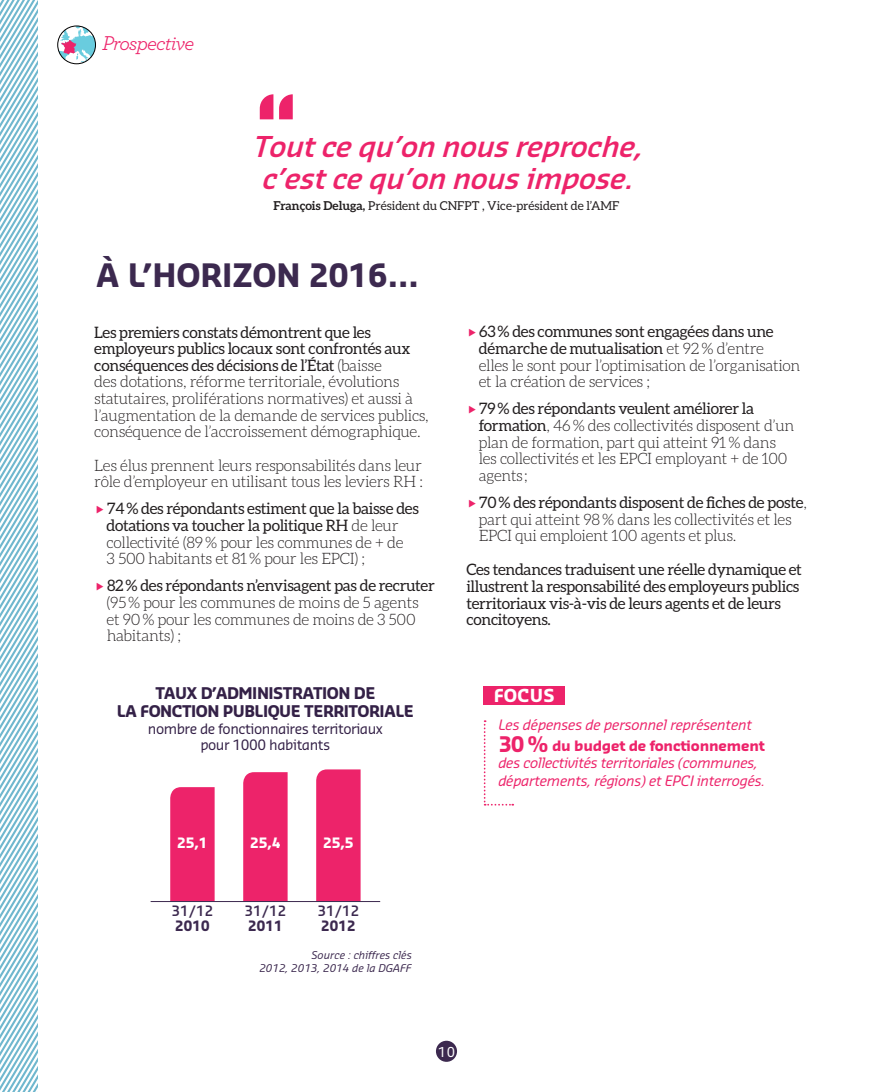
<style>
.page{position:relative;width:893px;height:1092px;background:#fff}
.page>*{position:absolute;margin:0;border:0;box-sizing:border-box;transform-origin:0 0}
.t1{font:700 31.5px "Sansa Std";color:#3c294f}
.t2{font:italic 600 28px/31.5px "Sansa Std";color:#ed236a;text-align:center}
.t3{font:italic 21px "Archer";letter-spacing:-.04em;color:#ed236a}
.t4{font:700 17.5px "Sansa Std";letter-spacing:.02em;color:#fff}
.t5{font:300 15.75px/16.6px "Aleo";letter-spacing:-.02em;color:#231f20}
.t6{font:15.75px/16.6px "Aleo";letter-spacing:-.02em;color:#231f20}
.t7{font:700 15.75px/17.5px "Sansa Std";letter-spacing:-.03em;color:#342147;text-align:center}
.t8{font:italic 14px/21px "Sansa Std";letter-spacing:-.02em;color:#ed236a}
.t9{font:14px/16.8px "Sansa Std";letter-spacing:-.03em;color:#342147;text-align:center}
.t10{font:600 14px "Sansa Std";letter-spacing:.01em;color:#3c294f}
.t11{font:700 14px "Sansa Std";color:#fff}
.t12{font:700 14px "Sansa Std";letter-spacing:.01em;color:#3c294f}
.t13{font:13.47px "Sansa Std";color:#fff}
.t14{font:12.25px "Aleo";color:#231f20}
.t15{font:italic 10.5px/12.6px "Sansa Std";color:#3c294f;text-align:right}
.s1{font-weight:700}
.s2{font-weight:400}
.s3{font-weight:700;font-style:normal;font-size:21px}
.s4{font-weight:700;font-style:normal}
</style>
<div class="page">
<svg style="left:0;top:0;width:37px;height:1091px"></svg>
<svg style="left:260px;top:94px;width:13px;height:25px"></svg>
<svg style="left:279px;top:94px;width:14px;height:25px"></svg>
<svg style="left:58px;top:26px;width:38px;height:38px"></svg>
<div style="left:170px;top:787px;width:45px;height:114px;background:#ed236a"></div>
<div style="left:243px;top:772px;width:45px;height:129px;background:#ed236a"></div>
<div style="left:316px;top:769px;width:45px;height:132px;background:#ed236a"></div>
<hr style="left:151px;top:901px;width:229px;height:1px;background:#3c294f">
<svg style="left:484px;top:720px;width:29px;height:85px"></svg>
<div style="left:484px;top:686px;width:81px;height:18px;background:#ed236a"></div>
<div style="left:436px;top:1040px;width:21px;height:21px;background:#3c294f;border-radius:50%"></div>
<h3 class="t3" style="left:102px;top:28px;width:94px">Prospective</h3>
<h2 class="t2" style="left:252px;top:130px;width:400px">Toutcequ’onnousreproche, c’estcequ’onnousimpose.</h2>
<p class="t14" style="left:273px;top:199px;width:347px"><span class="s1">François Deluga,</span> Président du CNFPT , Vice-président de l’AMF</p>
<h1 class="t1" style="left:96px;top:255px;width:325px">À L’HORIZON 2016...</h1>
<p class="t5" style="left:94px;top:323px;width:336px"><span class="s2">Les premiers constats démontrent que les employeurs publics locaux sont confrontés aux conséquences des décisions de l’État</span> (baisse<br>des dotations, réforme territoriale, évolutions statutaires, proliférations normatives) et aussi à l’augmentation de la demande de services publics, conséquence de l’accroissement démographique.</p>
<p class="t5" style="left:94px;top:456px;width:330px">Les élus prennent leurs responsabilités dans leur rôle d’employeur en utilisant tous les leviers RH :</p>
<p class="t5" style="left:107px;top:500px;width:314px"><span class="s2">74% des répondants estiment que la baisse des dotations va toucher la politique RH</span> de leur collectivité (89% pour les communes de + de<br>3 500 habitants et 81% pour les EPCI) ;</p>
<p class="t6" style="left:107px;top:577px;width:329px">82% des répondants n’envisagent pas de recruter</p>
<p class="t5" style="left:107px;top:594px;width:314px">(95% pour les communes de moins de 5 agents et 90% pour les communes de moins de 3 500 habitants) ;</p>
<p class="t7" style="left:117px;top:683px;width:299px">TAUX D’ADM INISTRATION DE<br>LA FONCTION PUBLIQUE TERRITORIALE</p>
<p class="t9" style="left:148px;top:719px;width:237px">nombre de fonctionnaires territoriaux pour 1000 habitants</p>
<p class="t11" style="left:177px;top:833px;width:32px">25,1</p>
<p class="t10" style="left:172px;top:901px;width:43px">31/12</p>
<p class="t12" style="left:175px;top:916px;width:36px">2010</p>
<p class="t11" style="left:250px;top:833px;width:32px">25,4</p>
<p class="t10" style="left:245px;top:901px;width:43px">31/12</p>
<p class="t12" style="left:248px;top:916px;width:36px">2011</p>
<p class="t11" style="left:323px;top:833px;width:32px">25,5</p>
<p class="t10" style="left:317px;top:901px;width:43px">31/12</p>
<p class="t12" style="left:321px;top:916px;width:36px">2012</p>
<p class="t15" style="left:259px;top:948px;width:154px">Source : chiffres clés<br>2012, 2013, 2014 de la DGAFF</p>
<p class="t5" style="left:479px;top:323px;width:323px"><span class="s2">63% des communes sont engagées dans une démarche de mutualisation</span> et 92% d’entre<br>elles le sont pour l’optimisation de l’organisation et la création de services ;</p>
<p class="t5" style="left:479px;top:400px;width:317px"><span class="s2">79% des répondants veulent améliorer la formation</span>, 46% des collectivités disposent d’un plan de formation, part qui atteint 91% dans les collectivités et les EPCI employant + de 100 agents;</p>
<p class="t5" style="left:479px;top:494px;width:330px"><span class="s2">70% des répondants disposent de fiches de poste</span>, part qui atteint 98% dans les collectivités et les<br>EPCI qui emploient 100 agents et plus.</p>
<p class="t6" style="left:466px;top:561px;width:337px">Ces tendances traduisent une réelle dynamique et illustrent la responsabilité des employeurs publics territoriaux vis-à-vis de leurs agents et de leurs concitoyens.</p>
<p class="t4" style="left:494px;top:683px;width:63px">FOCUS</p>
<p class="t8" style="left:498px;top:713px;width:268px">Les dépenses de personnel représentent<br><span class="s3">30 %</span> <span class="s4">DU BUDGET DE FONCTIONNEMENT</span></p>
<p class="t8" style="left:498px;top:753px;width:268px;line-height:17.5px">des collectivités territoriales (communes, départements, régions) et EPCI interrogés.</p>
<p class="t13" style="left:438px;top:1042px;width:19px">10</p>
</div>
